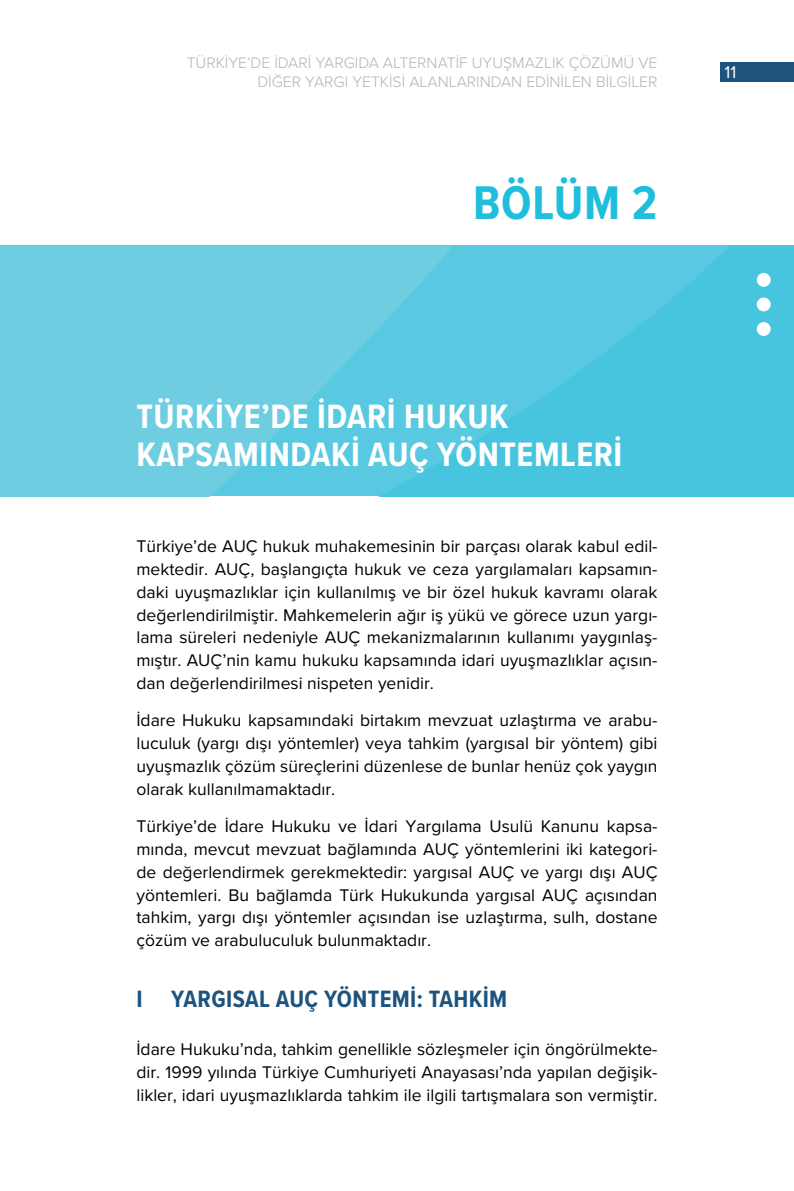
<style>
.page{position:relative;width:794px;height:1191px;background:#fff}
.page>*{position:absolute;margin:0;border:0;box-sizing:border-box;transform-origin:0 0}
.t1{font:700 49px "Proxima Nova Cond";letter-spacing:.015em;color:#20bedd}
.t2{font:700 35px/38.5px "Proxima Nova Cond";letter-spacing:.015em;color:#fff}
.t3{font:700 24.5px "Proxima Nova Cond";letter-spacing:.015em;color:#1d537c}
.t4{font:17.5px/22.8px "Proxima Nova";color:#000001;text-align:justify}
.t5{font:17.5px "Proxima Nova";color:#fff}
.t6{font:300 15.75px/18.9px "Proxima Nova";color:#b2b3b7;text-align:right}
</style>
<div class="page">
<div style="left:721px;top:62px;width:73px;height:20px;background:#1d537c"></div>
<svg style="left:0;top:246px;width:337px;height:250px;background:#6ccce0"></svg>
<svg style="left:337px;top:246px;width:457px;height:250px;background:#51c7df"></svg>
<div style="left:756px;top:273px;width:14px;height:14px;background:#fff;border-radius:50%"></div>
<div style="left:756px;top:297px;width:14px;height:14px;background:#fff;border-radius:50%"></div>
<div style="left:756px;top:322px;width:14px;height:14px;background:#fff;border-radius:50%"></div>
<p class="t6" style="left:187px;top:53px;width:472px">TÜRKİYE’DE İDARİ YARGIDA ALTERNATİF UYUŞMAZLIK ÇÖZÜMÜ VE<br>DİĞER YARGI YETKİSİ ALANLARINDAN EDİNİLEN BİLGİLER</p>
<p class="t5" style="left:724px;top:59px;width:13px">11</p>
<h1 class="t1" style="left:473px;top:166px;width:186px">BÖLÜM 2</h1>
<h2 class="t2" style="left:136px;top:396px;width:487px">TÜRKİYE’DE İDARİ HUKUK<br>KAPSAMINDAKİ AUÇ YÖNTEMLERİ</h2>
<p class="t4" style="left:136px;top:534px;width:522px">Türkiye’de AUÇ hukuk muhakemesinin bir parçası olarak kabul edil&shy;mektedir. AUÇ, başlangıçta hukuk ve ceza yargılamaları kapsamın&shy;daki uyuşmazlıklar için kullanılmış ve bir özel hukuk kavramı olarak değerlendirilmiştir. Mahkemelerin ağır iş yükü ve görece uzun yargı&shy;lama süreleri nedeniyle AUÇ mekanizmalarının kullanımı yaygınlaş&shy;mıştır. AUÇ’nin kamu hukuku kapsamında idari uyuşmazlıklar açısın&shy;dan değerlendirilmesi nispeten yenidir.</p>
<p class="t4" style="left:136px;top:708px;width:522px">İdare Hukuku kapsamındaki birtakım mevzuat uzlaştırma ve arabu&shy;luculuk (yargı dışı yöntemler) veya tahkim (yargısal bir yöntem) gibi uyuşmazlık çözüm süreçlerini düzenlese de bunlar henüz çok yaygın olarak kullanılmamaktadır.</p>
<p class="t4" style="left:136px;top:814px;width:522px">Türkiye’de İdare Hukuku ve İdari Yargılama Usulü Kanunu kapsa&shy;mında, mevcut mevzuat bağlamında AUÇ yöntemlerini iki kategori&shy;de değerlendirmek gerekmektedir: yargısal AUÇ ve yargı dışı AUÇ yöntemleri. Bu bağlamda Türk Hukukunda yargısal AUÇ açısından tahkim, yargı dışı yöntemler açısından ise uzlaştırma, sulh, dostane çözüm ve arabuluculuk bulunmaktadır.</p>
<h3 class="t3" style="left:136px;top:981px;width:372px">I YARGISAL AUÇ YÖNTEMİ: TAHKİM</h3>
<p class="t4" style="left:136px;top:1037px;width:522px">İdare Hukuku’nda, tahkim genellikle sözleşmeler için öngörülmekte&shy;dir. 1999 yılında Türkiye Cumhuriyeti Anayasası’nda yapılan değişik&shy;likler, idari uyuşmazlıklarda tahkim ile ilgili tartışmalara son vermiştir.</p>
</div>
